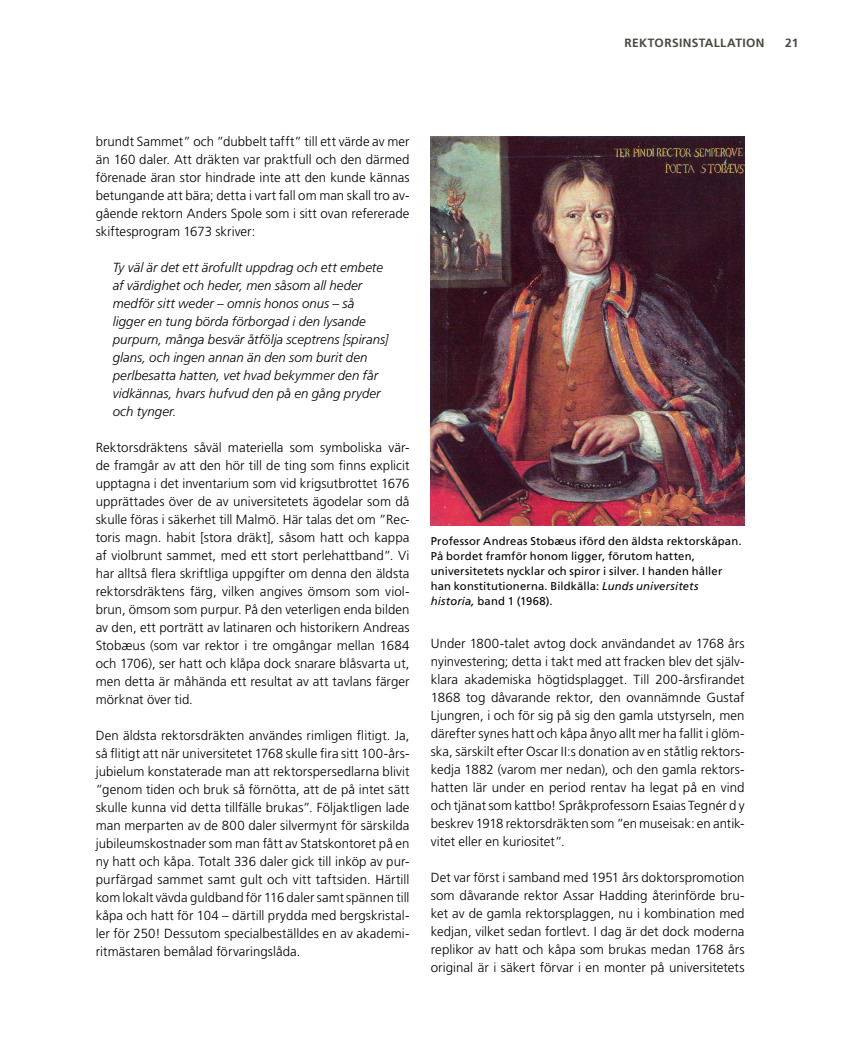
<style>
.page{position:relative;width:851px;height:1063px;background:#fff}
.page>*{position:absolute;margin:0;border:0;box-sizing:border-box;transform-origin:0 0}
.Bröd_Frutiger_utan_i{font:300 13.2px/18px "Frutiger LT Std";letter-spacing:.005em;color:#000;text-align:justify}
.citattext_med_indrag{font:italic 300 13.2px/18px "Frutiger LT Std";letter-spacing:.005em;color:#000}
.t1{font:700 12px "Frutiger LT Std";letter-spacing:.03em;color:#4a4941}
.Bildtext{font:11.25px/15px "Frutiger LT Std";letter-spacing:.015em;color:#000}
.s1{font-style:italic}
</style>
<div class="page">
<img style="left:431px;top:136px;width:313px;height:389px">
<p class="t1" style="left:624px;top:36px;width:141px">REKTORSINSTALLATION</p>
<p class="t1" style="left:785px;top:36px;width:15px">21</p>
<p class="Bröd_Frutiger_utan_i" style="left:96px;top:133px;width:315px">brundt Sammet” och ”dubbelt tafft” till ett värde av mer än 160 daler. Att dräkten var praktfull och den därmed förenade äran stor hindrade inte att den kunde kännas betungande att bära; detta i vart fall om man skall tro av&shy;gående rektorn Anders Spole som i sitt ovan refererade skiftesprogram 1673 skriver:</p>
<p class="citattext_med_indrag" style="left:113px;top:259px;width:277px">Ty väl är det ett ärofullt uppdrag och ett embete af värdighet och heder, men såsom all heder medför sitt weder – omnis honos onus – så ligger en tung börda förborgad i den lysande purpurn, många besvär åtfölja sceptrens [spirans] glans, och ingen annan än den som burit den perlbesatta hatten, vet hvad bekymmer den får vidkännas, hvars hufvud den på en gång pryder och tynger.</p>
<p class="Bröd_Frutiger_utan_i" style="left:96px;top:439px;width:315px">Rektorsdräktens såväl materiella som symboliska vär&shy;de framgår av att den hör till de ting som finns explicit upptagna i det inventarium som vid krigsutbrottet 1676 upprättades över de av universitetets ägodelar som då skulle föras i säkerhet till Malmö. Här talas det om ”Rec&shy;toris magn. habit [stora dräkt], såsom hatt och kappa af violbrunt sammet, med ett stort perlehattband”. Vi har alltså flera skriftliga uppgifter om denna den äldsta rektorsdräktens färg, vilken angives ömsom som viol&shy;brun, ömsom som purpur. På den veterligen enda bilden av den, ett porträtt av latinaren och historikern Andreas Stobæus (som var rektor i tre omgångar mellan 1684 och 1706), ser hatt och klåpa dock snarare blåsvarta ut, men detta är måhända ett resultat av att tavlans färger mörknat över tid.</p>
<p class="Bröd_Frutiger_utan_i" style="left:96px;top:727px;width:315px">Den äldsta rektorsdräkten användes rimligen flitigt. Ja, så flitigt att när universitetet 1768 skulle fira sitt 100-års&shy;jubielum konstaterade man att rektorspersedlarna blivit ”genom tiden och bruk så förnötta, att de på intet sätt skulle kunna vid detta tillfälle brukas”. Följaktligen lade man merparten av de 800 daler silvermynt för särskilda jubileumskostnader som man fått av Statskontoret på en ny hatt och kåpa. Totalt 336 daler gick till inköp av pur&shy;purfärgad sammet samt gult och vitt taftsiden. Härtill kom lokalt vävda guldband för 116 daler samt spännen till kåpa och hatt för 104 – därtill prydda med bergskristal&shy;ler för 250! Dessutom specialbeställdes en av akademi&shy;ritmästaren bemålad förvaringslåda.</p>
<p class="Bildtext" style="left:431px;top:534px;width:312px">Professor Andreas Stobæus iförd den äldsta rektorskåpan.<br>På bordet framför honom ligger, förutom hatten, universitetets nycklar och spiror i silver. I handen håller han konstitutionerna. Bildkälla: <span class="s1">Lunds universitets historia,</span> band 1 (1968).</p>
<p class="Bröd_Frutiger_utan_i" style="left:431px;top:635px;width:315px">Under 1800-talet avtog dock användandet av 1768 års nyinvestering; detta i takt med att fracken blev det själv&shy;klara akademiska högtidsplagget. Till 200-årsfirandet 1868 tog dåvarande rektor, den ovannämnde Gustaf Ljungren, i och för sig på sig den gamla utstyrseln, men därefter synes hatt och kåpa ånyo allt mer ha fallit i glöm&shy;ska, särskilt efter Oscar II:s donation av en ståtlig rektors&shy;kedja 1882 (varom mer nedan), och den gamla rektors&shy;hatten lär under en period rentav ha legat på en vind och tjänat som kattbo! Språkprofessorn Esaias Tegnér d y beskrev 1918 rektorsdräkten som ”en museisak: en antik&shy;vitet eller en kuriositet”.</p>
<p class="Bröd_Frutiger_utan_i" style="left:431px;top:869px;width:315px">Det var först i samband med 1951 års doktorspromotion som dåvarande rektor Assar Hadding återinförde bru&shy;ket av de gamla rektorsplaggen, nu i kombination med kedjan, vilket sedan fortlevt. I dag är det dock moderna replikor av hatt och kåpa som brukas medan 1768 års original är i säkert förvar i en monter på universitetets</p>
</div>
